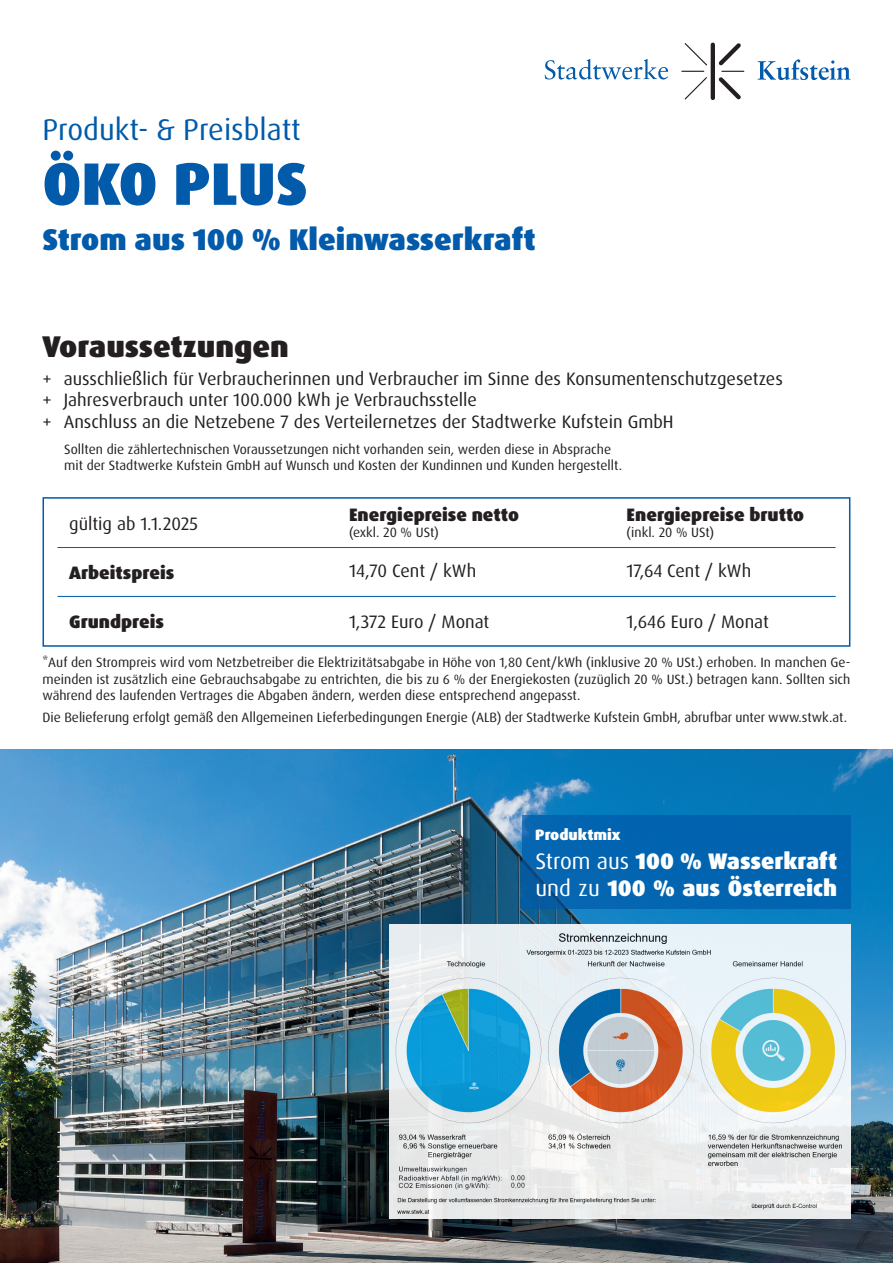
<style>
.page{position:relative;width:893px;height:1263px;background:#fff}
.page>*{position:absolute;margin:0;border:0;box-sizing:border-box;transform-origin:0 0}
.t1{font:900 60px "Dax Pro";color:#015aaa}
.t2{font:900 30px "Dax Pro";color:#015aaa}
.t3{font:30px "Dax Pro";color:#015aaa}
.t4{font:900 30px "Dax Pro";color:#231f20}
.t5{font:900 22.5px/27px "Dax Pro";color:#fff}
.t6{font:18px "Dax Pro";color:#231f20}
.t7{font:900 18px "Dax Pro";color:#231f20}
.t8{font:900 15px "Dax Pro";color:#fff}
.t9{font:13.5px/16.2px "Dax Pro";color:#231f20;text-align:justify}
.s1{font-weight:400}
</style>
<div class="page">
<svg style="left:545px;top:59px;width:123px;height:21px"></svg>
<svg style="left:758px;top:59px;width:92px;height:21px"></svg>
<svg style="left:681px;top:43px;width:64px;height:57px"></svg>
<hr style="left:711px;top:45px;width:4px;height:53px;background:#231f20">
<img style="left:0;top:749px;width:893px;height:514px">
<div style="left:522px;top:815px;width:328px;height:94px;background:#0164b0"></div>
<img style="left:390px;top:925px;width:460px;height:294px">
<div style="left:43px;top:497px;width:807px;height:150px;background:#fff;border:2px solid #015aaa"></div>
<hr style="left:57px;top:547px;width:779px;height:1px;background:#015aaa">
<hr style="left:58px;top:596px;width:778px;height:1px;background:#015aaa">
<p class="t3" style="left:43px;top:110px;width:260px">Produkt- &amp; Preisblatt</p>
<p class="t1" style="left:43px;top:145px;width:267px">ÖKO PLUS</p>
<p class="t2" style="left:43px;top:220px;width:495px">Strom aus 100 % Kleinwasserkraft</p>
<p class="t4" style="left:43px;top:327px;width:248px">Voraussetzungen</p>
<p class="t6" style="left:43px;top:367px;width:742px">+ ausschließlich für Verbraucherinnen und Verbraucher im Sinne des Konsumentenschutzgesetzes</p>
<p class="t6" style="left:43px;top:388px;width:436px">+ Jahresverbrauch unter 100.000 kWh je Verbrauchsstelle</p>
<p class="t6" style="left:43px;top:410px;width:633px">+ Anschluss an die Netzebene 7 des Verteilernetzes der Stadtwerke Kufstein GmbH</p>
<p class="t9" style="left:64px;top:441px;width:548px">Sollten die zählertechnischen Voraussetzungen nicht vorhanden sein, werden diese in Absprache</p>
<p class="t9" style="left:64px;top:457px;width:559px">mit der Stadtwerke Kufstein GmbH auf Wunsch und Kosten der Kundinnen und Kunden hergestellt.</p>
<p class="t6" style="left:69px;top:512px;width:130px">gültig ab 1.1.2025</p>
<p class="t7" style="left:349px;top:503px;width:171px">Energiepreise netto</p>
<p class="t9" style="left:349px;top:525px;width:91px">(exkl. 20 % USt)</p>
<p class="t7" style="left:627px;top:503px;width:179px">Energiepreise brutto</p>
<p class="t9" style="left:627px;top:525px;width:89px">(inkl. 20 % USt)</p>
<p class="t7" style="left:69px;top:561px;width:107px">Arbeitspreis</p>
<p class="t6" style="left:349px;top:559px;width:129px">14,70 Cent / kWh</p>
<p class="t6" style="left:627px;top:559px;width:126px">17,64 Cent / kWh</p>
<p class="t6" style="left:349px;top:610px;width:142px">1,372 Euro / Monat</p>
<p class="t7" style="left:69px;top:610px;width:96px">Grundpreis</p>
<p class="t6" style="left:627px;top:610px;width:144px">1,646 Euro / Monat</p>
<p class="t9" style="left:43px;top:655px;width:809px">*Auf den Strompreis wird vom Netzbetreiber die Elektrizitätsabgabe in Höhe von 1,80 Cent/kWh (inklusive 20 % USt.) erhoben. In manchen Ge&shy;meinden ist zusätzlich eine Gebrauchsabgabe zu entrichten, die bis zu 6 % der Energiekosten (zuzüglich 20 % USt.) betragen kann. Sollten sich während des laufenden Vertrages die Abgaben ändern, werden diese entsprechend angepasst.</p>
<p class="t9" style="left:43px;top:709px;width:806px">Die Belieferung erfolgt gemäß den Allgemeinen Lieferbedingungen Energie (ALB) der Stadtwerke Kufstein GmbH, abrufbar unter www.stwk.at.</p>
<p class="t8" style="left:535px;top:825px;width:87px">Produktmix</p>
<p class="t5" style="left:535px;top:848px;width:303px"><span class="s1">Strom aus</span> 100 % Wasserkraft <span class="s1">und zu</span> 100 % aus Österreich</p>
</div>
